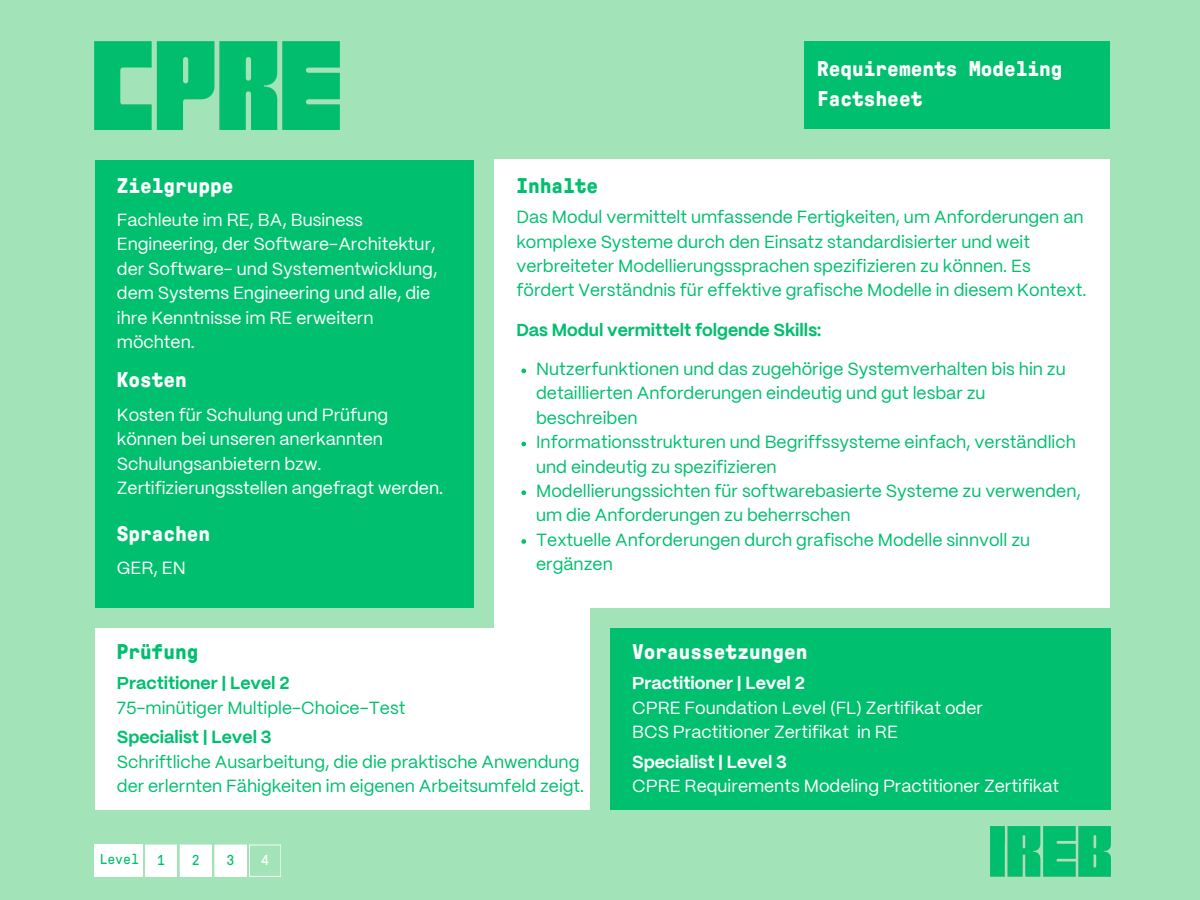
<style>
.page{position:relative;width:1200px;height:900px;background:#a2e4b8}
.page>*{position:absolute;margin:0;border:0;box-sizing:border-box;transform-origin:0 0}
.t1{font:700 21.25px "GT Pressura Mono";color:#fff}
.t2{font:700 21.25px "GT Pressura Mono";color:#00bf6f}
.t3{font:17.5px/24.4px "PP Mori";color:#00bf6f}
.t4{font:17.5px/24.4px "PP Mori";color:#fff}
.t5{font:700 17.5px "PP Mori";color:#00bf6f}
.t6{font:14.38px "GT Pressura Mono";color:#00bf6f}
.t7{font:14.38px "GT Pressura Mono";color:#fff}
.s1{font-weight:700}
</style>
<div class="page">
<img style="left:95px;top:41px;width:244px;height:89px">
<img style="left:990px;top:827px;width:120px;height:50px">
<div style="left:494px;top:159px;width:616px;height:449px;background:#fff"></div>
<div style="left:95px;top:628px;width:494px;height:182px;background:#fff"></div>
<div style="left:494px;top:537px;width:95px;height:126px;background:#fff"></div>
<svg style="left:521px;top:369px;width:5px;height:4px"></svg>
<svg style="left:521px;top:442px;width:5px;height:4px"></svg>
<svg style="left:521px;top:490px;width:5px;height:5px"></svg>
<svg style="left:521px;top:539px;width:5px;height:5px"></svg>
<div style="left:95px;top:161px;width:379px;height:447px;background:#00bf6f"></div>
<div style="left:610px;top:628px;width:500px;height:182px;background:#00bf6f"></div>
<svg style="left:95px;top:845px;width:186px;height:31px"></svg>
<div style="left:805px;top:41px;width:305px;height:88px;background:#00bf6f"></div>
<p class="t1" style="left:117px;top:176px;width:118px">Zielgruppe</p>
<h4 class="t4" style="left:117px;top:209px;width:322px">Fachleute im RE, BA, Business<br>Engineering, der Software-Architektur, der Software- und Systementwicklung, dem Systems Engineering und alle, die ihre Kenntnisse im RE erweitern möchten.</h4>
<h2 class="t1" style="left:117px;top:370px;width:72px">Kosten</h2>
<h4 class="t4" style="left:117px;top:404px;width:328px">Kosten für Schulung und Prüfung können bei unseren anerkannten Schulungsanbietern bzw.<br>Zertifizierungsstellen angefragt werden.</h4>
<h1 class="t1" style="left:117px;top:524px;width:95px">Sprachen</h1>
<h4 class="t4" style="left:117px;top:557px;width:70px">GER, EN</h4>
<h1 class="t2" style="left:117px;top:642px;width:83px">Prüfung</h1>
<p class="t2" style="left:516px;top:176px;width:83px">Inhalte</p>
<p class="t1" style="left:817px;top:59px;width:247px">Requirements Modeling</p>
<p class="t1" style="left:817px;top:89px;width:107px">Factsheet</p>
<h1 class="t3" style="left:516px;top:206px;width:572px">Das Modul vermittelt umfassende Fertigkeiten, um Anforderungen an komplexe Systeme durch den Einsatz standardisierter und weit verbreiteter Modellierungssprachen spezifizieren zu können. Es fördert Verständnis für effektive grafische Modelle in diesem Kontext.</h1>
<p class="t5" style="left:516px;top:323px;width:306px">Das Modul vermittelt folgende Skills:</p>
<h1 class="t3" style="left:536px;top:358px;width:531px">Nutzerfunktionen und das zugehörige Systemverhalten bis hin zu detaillierten Anforderungen eindeutig und gut lesbar zu beschreiben</h1>
<h1 class="t3" style="left:536px;top:431px;width:541px">Informationsstrukturen und Begriffssysteme einfach, verständlich und eindeutig zu spezifizieren</h1>
<h4 class="t3" style="left:536px;top:480px;width:546px">Modellierungssichten für softwarebasierte Systeme zu verwenden, um die Anforderungen zu beherrschen</h4>
<h3 class="t3" style="left:536px;top:529px;width:496px">Textuelle Anforderungen durch grafische Modelle sinnvoll zu ergänzen</h3>
<p class="t1" style="left:632px;top:642px;width:177px">Voraussetzungen</p>
<p class="t3" style="left:117px;top:672px;width:290px"><span class="s1">Practitioner | Level 2<br></span>75-minütiger Multiple-Choice-Test</p>
<h4 class="t3" style="left:117px;top:726px;width:469px"><span class="s1">Specialist | Level 3<br></span>Schriftliche Ausarbeitung, die die praktische Anwendung der erlernten Fähigkeiten im eigenen Arbeitsumfeld zeigt.</h4>
<h4 class="t6" style="left:99px;top:853px;width:41px">Level</h4>
<h1 class="t6" style="left:157px;top:853px;width:9px">1</h1>
<h4 class="t6" style="left:192px;top:853px;width:9px">2</h4>
<p class="t6" style="left:227px;top:853px;width:9px">3</p>
<p class="t7" style="left:261px;top:853px;width:9px">4</p>
<h1 class="t4" style="left:632px;top:672px;width:352px"><span class="s1">Practitioner | Level 2<br></span>CPRE Foundation Level (FL) Zertifikat oder<br>BCS Practitioner Zertifikat in RE</h1>
<h1 class="t4" style="left:632px;top:751px;width:429px"><span class="s1">Specialist | Level 3<br></span>CPRE Requirements Modeling Practitioner Zertifikat</h1>
</div>
